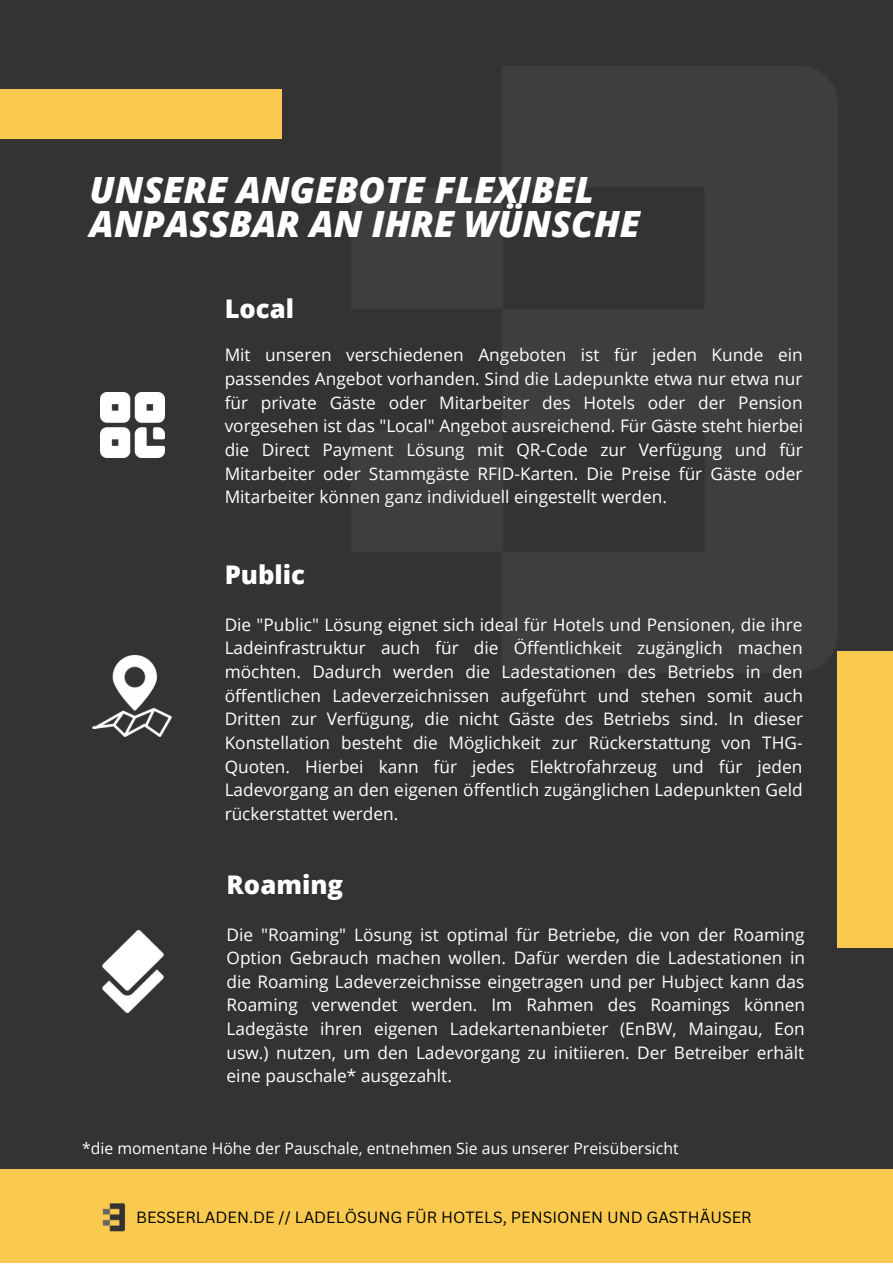
<style>
.page{position:relative;width:893px;height:1264px;background:#fff}
.page>*{position:absolute;margin:0;border:0;box-sizing:border-box;transform-origin:0 0}
.t1{font:italic 800 36.15px/33.8px "Open Sans";color:#fff}
.t2{font:800 25.65px "Open Sans";color:#fff}
.t3{font:17.25px/23.5px "Open Sans";color:#fff;text-align:justify}
.t4{font:15.75px "Open Sans";color:#fff}
.t5{font:15.75px "Canva Sans";color:#000}
</style>
<div class="page">
<div style="left:0;top:0;width:892px;height:1262px;background:#333"></div>
<div style="left:0;top:1168px;width:892px;height:94px;background:#f9ca4f"></div>
<div style="left:0;top:89px;width:281px;height:50px;background:#f9ca4f"></div>
<div style="left:837px;top:651px;width:55px;height:296px;background:#f9ca4f"></div>
<img style="left:102px;top:1203px;width:38px;height:39px">
<img style="left:352px;top:66px;width:484px;height:606px">
<img style="left:100px;top:393px;width:64px;height:64px">
<img style="left:92px;top:655px;width:80px;height:81px">
<img style="left:102px;top:930px;width:62px;height:82px">
<p class="t1" style="left:90px;top:172px;width:552px">UNSERE ANGEBOTE FLEXIBEL<br>ANPASSBAR AN IHRE WÜNSCHE</p>
<p class="t2" style="left:225px;top:291px;width:71px">Local</p>
<p class="t3" style="left:225px;top:343px;width:580px">Mit unseren verschiedenen Angeboten ist für jeden Kunde ein passendes Angebot vorhanden. Sind die Ladepunkte etwa nur etwa nur für private Gäste oder Mitarbeiter des Hotels oder der Pension vorgesehen ist das "Local" Angebot ausreichend. Für Gäste steht hierbei die Direct Payment Lösung mit QR-Code zur Verfügung und für Mitarbeiter oder Stammgäste RFID-Karten. Die Preise für Gäste oder Mitarbeiter können ganz individuell eingestellt werden.</p>
<p class="t2" style="left:225px;top:557px;width:82px">Public</p>
<p class="t3" style="left:225px;top:612px;width:580px">Die "Public" Lösung eignet sich ideal für Hotels und Pensionen, die ihre Ladeinfrastruktur auch für die Öffentlichkeit zugänglich machen möchten. Dadurch werden die Ladestationen des Betriebs in den öffentlichen Ladeverzeichnissen aufgeführt und stehen somit auch Dritten zur Verfügung, die nicht Gäste des Betriebs sind. In dieser Konstellation besteht die Möglichkeit zur Rückerstattung von THG-Quoten. Hierbei kann für jedes Elektrofahrzeug und für jeden Ladevorgang an den eigenen öffentlich zugänglichen Ladepunkten Geld rückerstattet werden.</p>
<p class="t2" style="left:226px;top:866px;width:118px">Roaming</p>
<p class="t3" style="left:226px;top:922px;width:580px">Die "Roaming" Lösung ist optimal für Betriebe, die von der Roaming Option Gebrauch machen wollen. Dafür werden die Ladestationen in die Roaming Ladeverzeichnisse eingetragen und per Hubject kann das Roaming verwendet werden. Im Rahmen des Roamings können Ladegäste ihren eigenen Ladekartenanbieter (EnBW, Maingau, Eon usw.) nutzen, um den Ladevorgang zu initiieren. Der Betreiber erhält eine pauschale* ausgezahlt.</p>
<p class="t4" style="left:82px;top:1137px;width:598px">*die momentane Höhe der Pauschale, entnehmen Sie aus unserer Preisübersicht</p>
<p class="t5" style="left:136px;top:1205px;width:617px">BESSERLADEN.DE // LADELÖSUNG FÜR HOTELS, PENSIONEN UND GASTHÄUSER</p>
</div>
